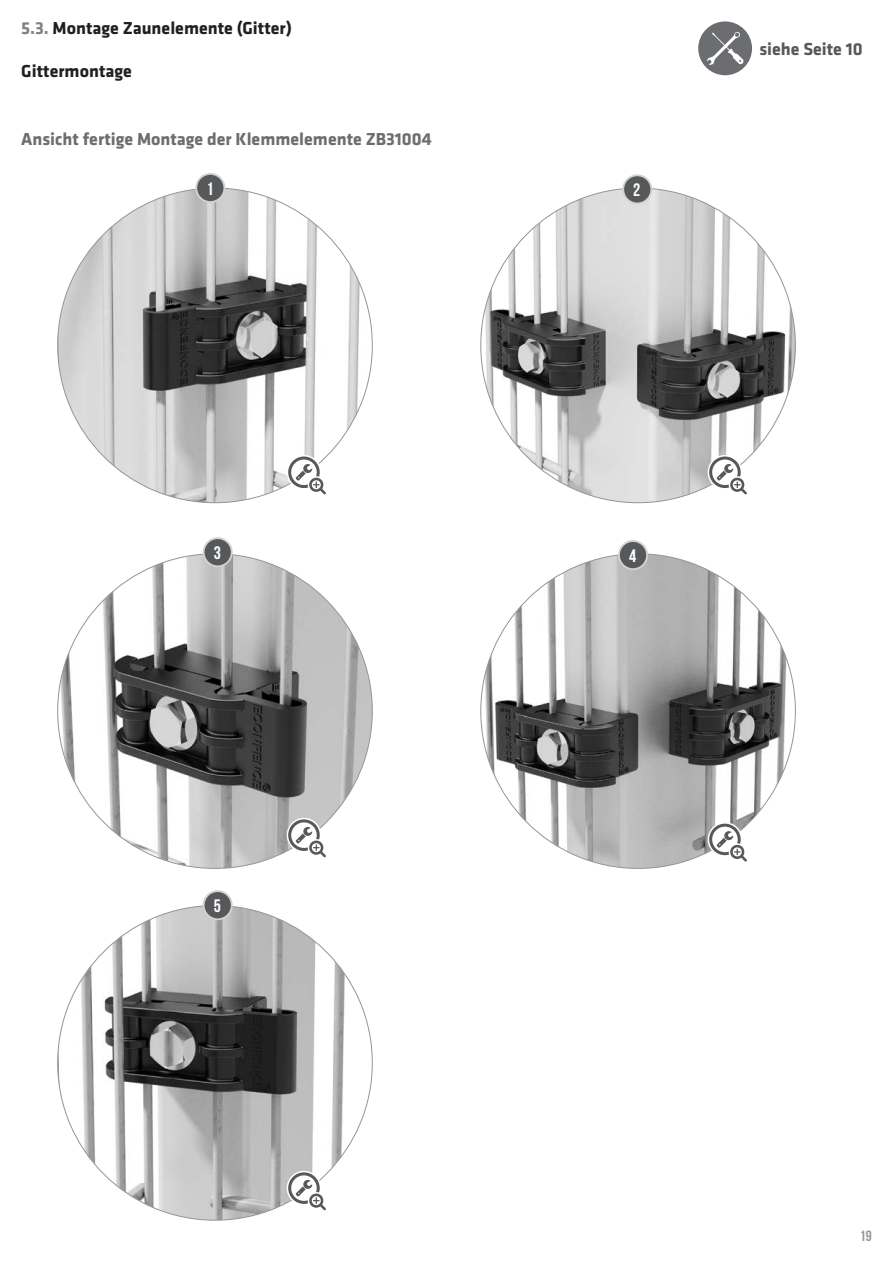
<style>
.page{position:relative;width:893px;height:1263px;background:#fff}
.page>*{position:absolute;margin:0;border:0;box-sizing:border-box;transform-origin:0 0}
.t1{font:700 18px "Klavika";color:#231f20}
.t2{font:700 18px "Klavika";color:#6c6d70}
.t3{font:700 18px "Klavika";color:#57585a}
.t4{font:18px "Bebas Neue";color:#fff}
.t5{font:15px "Bebas Neue";color:#939598}
.s1{color:#808285}
</style>
<div class="page">
<img style="left:58px;top:554px;width:314px;height:314px;border-radius:157px">
<img style="left:58px;top:188px;width:314px;height:315px;border-radius:157px">
<img style="left:481px;top:188px;width:314px;height:315px;border-radius:157px">
<img style="left:58px;top:905px;width:314px;height:315px;border-radius:157px">
<img style="left:481px;top:554px;width:314px;height:314px;border-radius:157px">
<div style="left:698px;top:21px;width:54px;height:54px;background:#6c6d70;border-radius:50%"></div>
<svg style="left:707px;top:32px;width:37px;height:33px"></svg>
<div style="left:204px;top:538px;width:28px;height:28px;background:#57585a;border-radius:50%"></div>
<div style="left:203px;top:537px;width:30px;height:30px;border:2px solid #d1d2d4;border-radius:50%"></div>
<div style="left:619px;top:541px;width:28px;height:28px;background:#57585a;border-radius:50%"></div>
<div style="left:618px;top:540px;width:30px;height:30px;border:2px solid #d1d2d4;border-radius:50%"></div>
<div style="left:204px;top:891px;width:28px;height:28px;background:#57585a;border-radius:50%"></div>
<div style="left:203px;top:890px;width:30px;height:30px;border:2px solid #d1d2d4;border-radius:50%"></div>
<div style="left:623px;top:175px;width:28px;height:28px;background:#57585a;border-radius:50%"></div>
<div style="left:622px;top:174px;width:30px;height:30px;border:2px solid #d1d2d4;border-radius:50%"></div>
<div style="left:196px;top:174px;width:28px;height:28px;background:#57585a;border-radius:50%"></div>
<div style="left:195px;top:173px;width:30px;height:30px;border:2px solid #d1d2d4;border-radius:50%"></div>
<div style="left:289px;top:457px;width:30px;height:30px;background:#57585a;border-radius:50%"></div>
<div style="left:287px;top:455px;width:34px;height:34px;border:4px solid #fff;border-radius:50%"></div>
<svg style="left:290px;top:458px;width:28px;height:28px"></svg>
<div style="left:288px;top:456px;width:32px;height:32px;border:3px solid #57585a;border-radius:50%"></div>
<svg style="left:296px;top:464px;width:30px;height:31px"></svg>
<div style="left:289px;top:820px;width:30px;height:30px;background:#57585a;border-radius:50%"></div>
<div style="left:287px;top:818px;width:34px;height:34px;border:4px solid #fff;border-radius:50%"></div>
<svg style="left:290px;top:821px;width:28px;height:28px"></svg>
<div style="left:288px;top:819px;width:32px;height:32px;border:3px solid #57585a;border-radius:50%"></div>
<svg style="left:296px;top:827px;width:30px;height:31px"></svg>
<div style="left:289px;top:1173px;width:30px;height:30px;background:#57585a;border-radius:50%"></div>
<div style="left:287px;top:1171px;width:34px;height:34px;border:4px solid #fff;border-radius:50%"></div>
<svg style="left:290px;top:1174px;width:28px;height:28px"></svg>
<div style="left:288px;top:1172px;width:32px;height:32px;border:3px solid #57585a;border-radius:50%"></div>
<svg style="left:296px;top:1180px;width:30px;height:31px"></svg>
<div style="left:710px;top:457px;width:30px;height:30px;background:#57585a;border-radius:50%"></div>
<div style="left:708px;top:455px;width:34px;height:34px;border:4px solid #fff;border-radius:50%"></div>
<svg style="left:711px;top:458px;width:28px;height:28px"></svg>
<div style="left:709px;top:456px;width:32px;height:32px;border:3px solid #57585a;border-radius:50%"></div>
<svg style="left:717px;top:464px;width:30px;height:31px"></svg>
<div style="left:710px;top:824px;width:30px;height:30px;background:#57585a;border-radius:50%"></div>
<div style="left:708px;top:822px;width:34px;height:35px;border:4px solid #fff;border-radius:50%"></div>
<svg style="left:711px;top:825px;width:28px;height:29px"></svg>
<div style="left:709px;top:824px;width:32px;height:31px;border:3px solid #57585a;border-radius:50%"></div>
<svg style="left:717px;top:831px;width:30px;height:31px"></svg>
<p class="t1" style="left:21px;top:18px;width:272px"><span class="s1">5.3.</span> Montage Zaunelemente (Gitter)</p>
<p class="t1" style="left:21px;top:62px;width:112px">Gittermontage</p>
<p class="t2" style="left:21px;top:130px;width:412px">Ansicht fertige Montage der Klemmelemente ZB31004</p>
<p class="t4" style="left:206px;top:179px;width:9px">1</p>
<p class="t4" style="left:633px;top:180px;width:9px">2</p>
<p class="t3" style="left:759px;top:39px;width:105px">siehe Seite 10</p>
<p class="t4" style="left:214px;top:543px;width:9px">3</p>
<p class="t4" style="left:629px;top:546px;width:9px">4</p>
<p class="t4" style="left:214px;top:896px;width:9px">5</p>
<p class="t5" style="left:860px;top:1227px;width:13px">19</p>
</div>
